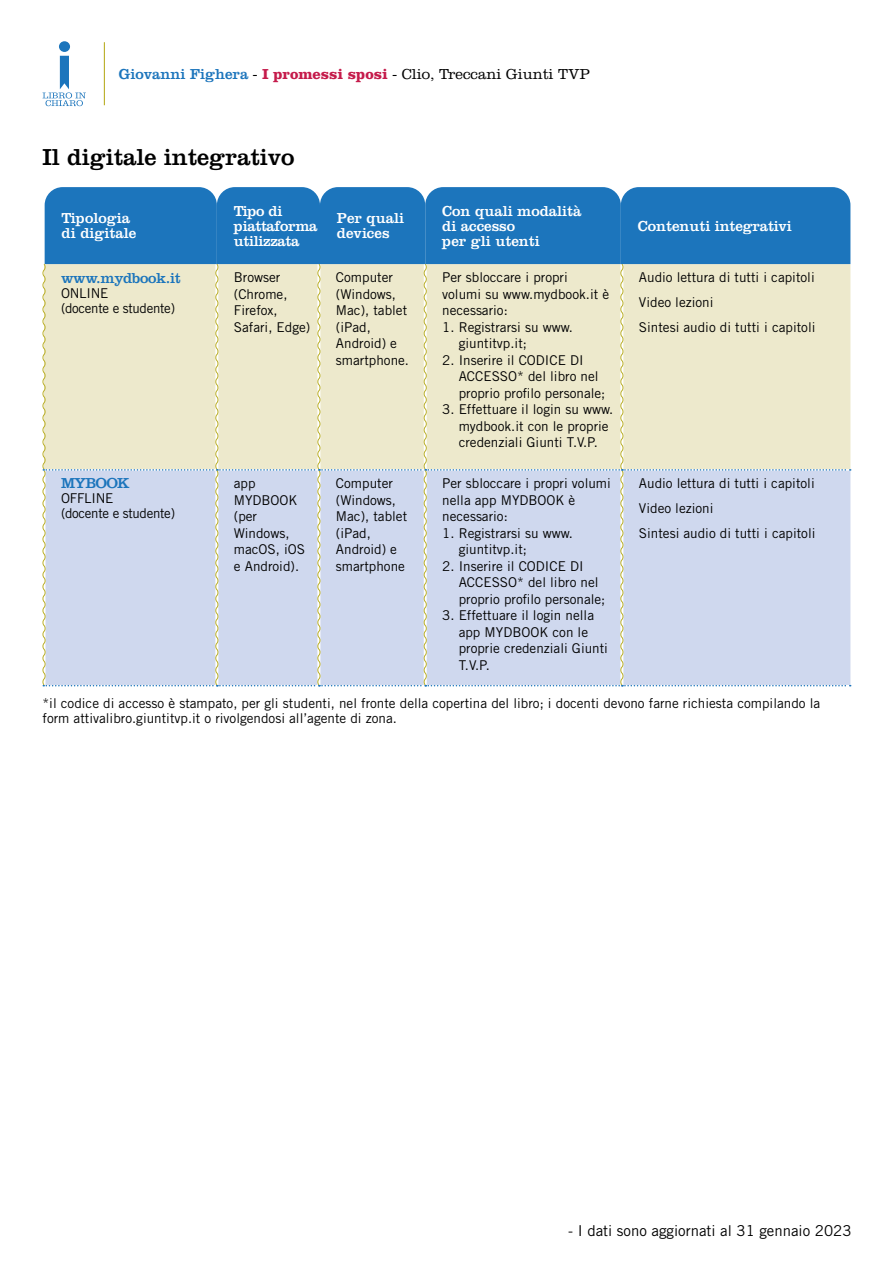
<style>
.page{position:relative;width:893px;height:1263px;background:#fff}
.page>*{position:absolute;margin:0;border:0;box-sizing:border-box;transform-origin:0 0}
.t1{font:24px "Clarendon LT Std";color:#000}
.t2{font:15px/15px "Clarendon LT Std";color:#fff}
.t3{font:300 15px "Clarendon LT Std";color:#000}
.t4{font:15px "Trade Gothic LT Std";color:#000}
.t5{font:15px/15px "Clarendon LT Std";letter-spacing:-.02em;color:#fff}
.t6{font:15px "Clarendon LT Std";letter-spacing:-.02em;color:#1c75bc}
.t7{font:13.5px/16.5px "Trade Gothic LT Std";color:#000}
.t8{font:13.5px/15px "Trade Gothic LT Std";letter-spacing:-.02em;color:#000}
.s1{font-weight:400;color:#1c75bc}
.s2{font-weight:700;color:#c51b4b}
</style>
<div class="page">
<svg style="left:42px;top:187px;width:809px;height:499px;background:#c0d0d7"></svg>
<hr style="left:104px;top:42px;width:1px;height:63px;background:#bbb02a">
<div style="left:59px;top:41px;width:11px;height:11px;background:#1c75bc;border-radius:50%"></div>
<svg style="left:43px;top:56px;width:43px;height:50px"></svg>
<p class="t3" style="left:119px;top:65px;width:472px"><span class="s1">Giovanni Fighera</span> - <span class="s2">I promessi sposi</span> - Clio, Treccani Giunti TVP</p>
<h1 class="t1" style="left:43px;top:143px;width:253px">Il digitale integrativo</h1>
<p class="t2" style="left:62px;top:211px;width:76px">Tipologia di digitale</p>
<p class="t5" style="left:234px;top:203px;width:85px">Tipo di piattaforma utilizzata</p>
<p class="t2" style="left:337px;top:211px;width:69px">Per quali devices</p>
<p class="t2" style="left:442px;top:203px;width:141px">Con quali modalità di accesso<br>per gli utenti</p>
<p class="t6" style="left:61px;top:269px;width:121px">www.mydbook.it</p>
<p class="t8" style="left:61px;top:285px;width:116px">ONLINE<br>(docente e studente)</p>
<p class="t6" style="left:61px;top:475px;width:70px">MYBOOK</p>
<p class="t8" style="left:61px;top:491px;width:116px">OFFLINE<br>(docente e studente)</p>
<p class="t7" style="left:234px;top:269px;width:78px">Browser (Chrome,<br>Firefox,<br>Safari, Edge)</p>
<p class="t7" style="left:336px;top:269px;width:75px">Computer (Windows,<br>Mac), tablet (iPad,<br>Android) e smartphone.</p>
<p class="t7" style="left:442px;top:269px;width:168px">Per sbloccare i propri volumi su www.mydbook.it è necessario:</p>
<p class="t7" style="left:459px;top:319px;width:116px;text-indent:-16px">1. Registrarsi su www. giuntitvp.it;</p>
<p class="t7" style="left:459px;top:352px;width:148px;text-indent:-16px">2. Inserire il CODICE DI<br>ACCESSO* del libro nel proprio profilo personale;</p>
<p class="t7" style="left:459px;top:401px;width:156px;text-indent:-16px">3. Effettuare il login su www. mydbook.it con le proprie credenziali Giunti T.V.P.</p>
<p class="t7" style="left:234px;top:475px;width:73px">app<br>MYDBOOK (per<br>Windows, macOS, iOS e Android).</p>
<p class="t7" style="left:336px;top:475px;width:73px">Computer (Windows,<br>Mac), tablet (iPad,<br>Android) e smartphone</p>
<p class="t7" style="left:442px;top:475px;width:170px">Per sbloccare i propri volumi nella app MYDBOOK è necessario:</p>
<p class="t7" style="left:459px;top:524px;width:116px;text-indent:-16px">1. Registrarsi su www. giuntitvp.it;</p>
<p class="t7" style="left:459px;top:557px;width:148px;text-indent:-16px">2. Inserire il CODICE DI<br>ACCESSO* del libro nel proprio profilo personale;</p>
<p class="t7" style="left:459px;top:607px;width:151px;text-indent:-16px">3. Effettuare il login nella app MYDBOOK con le proprie credenziali Giunti<br>T.V.P.</p>
<p class="t2" style="left:638px;top:218px;width:155px">Contenuti integrativi</p>
<p class="t7" style="left:639px;top:265px;width:178px;line-height:25px">Audio lettura di tutti i capitoli<br>Video lezioni<br>Sintesi audio di tutti i capitoli</p>
<p class="t7" style="left:639px;top:471px;width:178px;line-height:25px">Audio lettura di tutti i capitoli<br>Video lezioni<br>Sintesi audio di tutti i capitoli</p>
<p class="t7" style="left:43px;top:695px;width:779px;line-height:15px">*il codice di accesso è stampato, per gli studenti, nel fronte della copertina del libro; i docenti devono farne richiesta compilando la form attivalibro.giuntitvp.it o rivolgendosi all’agente di zona.</p>
<p class="t4" style="left:568px;top:1221px;width:285px">- I dati sono aggiornati al 31 gennaio 2023</p>
</div>
